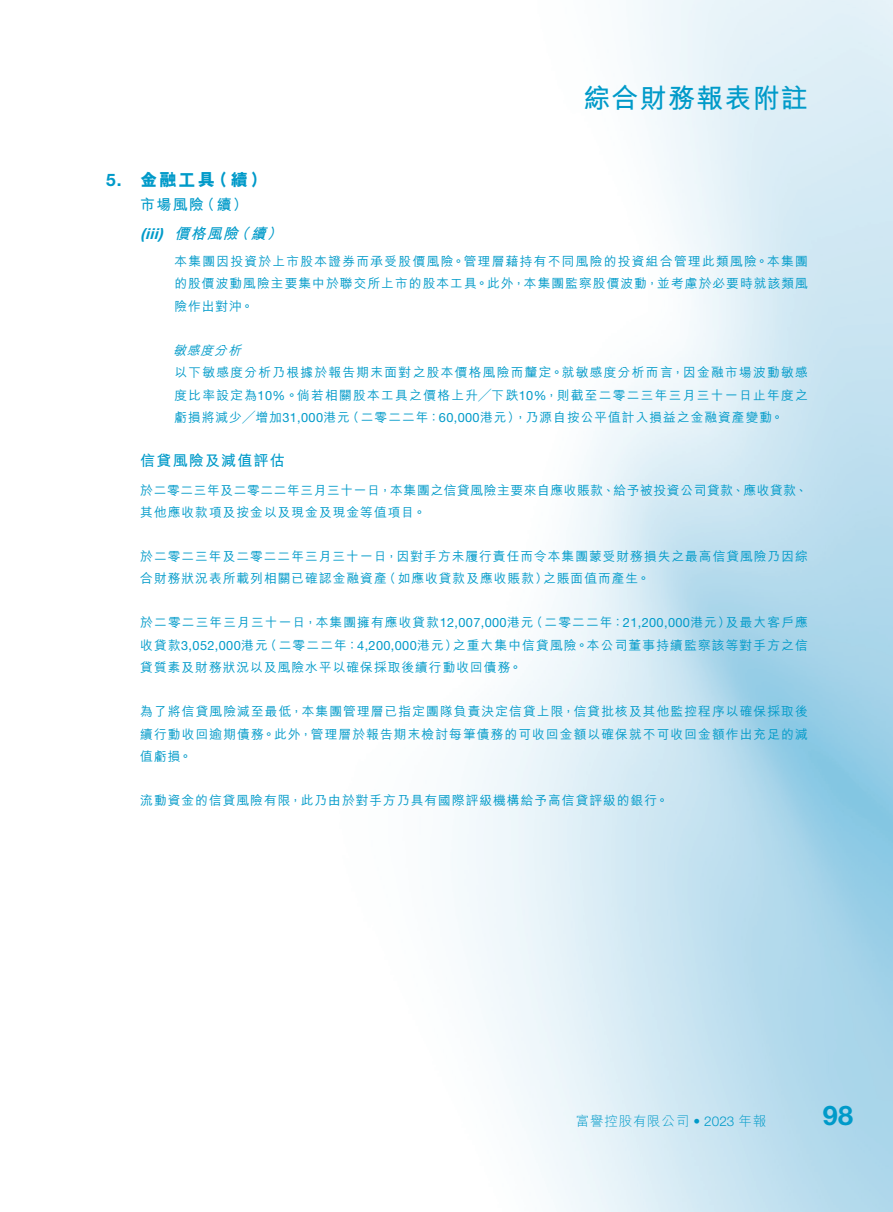
<style>
.page{position:relative;width:893px;height:1212px;background:#fff}
.page>*{position:absolute;margin:0;border:0;box-sizing:border-box;transform-origin:0 0}
.t1{font:700 27px "M Hei HK";letter-spacing:.045em;color:#009ac9}
.t2{font:700 27px "Helvetica Neue LT Std";color:#009ac9}
.t3{font:800 17.25px "M Hei HK";color:#009ac9}
.t4{font:700 17.25px "Helvetica Neue LT Std";color:#009ac9}
.t5{font:700 15px "M Hei HK";letter-spacing:.08em;color:#009ac9}
.t6{font:italic 700 15px "M Hei HK";color:#009ac9}
.t7{font:italic 700 15px "Helvetica Neue LT Std";color:#009ac9}
.t8{font:300 13.5px "M Hei HK";letter-spacing:.055em;color:#009ac9}
.t9{font:500 12.75px/22.5px "M Hei HK";letter-spacing:.08em;color:#009ac9;text-align:justify}
.t10{font:500 12.75px "M Hei HK";letter-spacing:.1em;color:#009ac9}
.t11{font:500 12.75px/22.5px "M Hei HK";letter-spacing:.045em;color:#009ac9}
.t12{font:12.75px "Helvetica Neue LT Std";letter-spacing:.03em;color:#009ac9}
.t13{font:italic 500 12.75px "M Hei HK";color:#009ac9}
.s1{font-family:"Helvetica Neue LT Std";font-weight:400}
.s2{font-family:"M Hei HK";font-weight:500}
.s3{font-family:"Helvetica Neue LT Std"}
</style>
<div class="page">
<h1 class="t1" style="left:583px;top:78px;width:226px">綜合財務報表附註</h1>
<h2 class="t4" style="left:106px;top:169px;width:17px">5.</h2>
<h2 class="t3" style="left:211px;top:170px;width:58px">（續(</h2>
<h2 class="t3" style="left:140px;top:170px;width:76px">金融工具</h2>
<p class="t5" style="left:140px;top:194px;width:65px">市場風險</p>
<p class="t5" style="left:200px;top:194px;width:50px">（續(</p>
<p class="t7" style="left:140px;top:224px;width:11px">(</p>
<p class="t7" style="left:158px;top:224px;width:6px">)</p>
<p class="t7" style="left:145px;top:224px;width:19px">iii</p>
<p class="t6" style="left:174px;top:223px;width:70px">價格風險</p>
<p class="t6" style="left:234px;top:223px;width:22px">（</p>
<p class="t6" style="left:267px;top:223px;width:22px">(</p>
<p class="t6" style="left:251px;top:223px;width:22px">續</p>
<p class="t9" style="left:174px;top:249px;width:635px">本集團因投資於上市股本證券而承受股價風險。管理層藉持有不同風險的投資組合管理此類風險。本集團的股價波動風險主要集中於聯交所上市的股本工具。此外，本集團監察股價波動，並考慮於必要時就該類風險作出對沖。</p>
<p class="t13" style="left:173px;top:341px;width:74px">敏感度分析</p>
<p class="t10" style="left:174px;top:363px;width:635px">以下敏感度分析乃根據於報告期末面對之股本價格風險而釐定。就敏感度分析而言，因金融市場波動敏感</p>
<p class="t10" style="left:174px;top:386px;width:635px">度比率設定為<span class="s1">10%</span>。倘若相關股本工具之價格上升╱下跌<span class="s1">10%</span>，則截至二零二三年三月三十一日止年度之</p>
<p class="t9" style="left:347px;top:405px;width:439px">（二零二二年：<span class="s1">60,000</span>港元 ，）乃源自按公平值計入損益之金融資產變動。</p>
<p class="t9" style="left:174px;top:405px;width:177px">虧損將減少╱增加<span class="s1">31,000</span>港元</p>
<p class="t5" style="left:140px;top:449px;width:146px">信貸風險及減值評估</p>
<p class="t11" style="left:140px;top:478px;width:669px">於二零二三年及二零二二年三月三十一日，本集團之信貸風險主要來自應收賬款、給予被投資公司貸款、應收貸款、其他應收款項及按金以及現金及現金等值項目。</p>
<p class="t9" style="left:543px;top:544px;width:266px;text-indent:-403px">於二零二三年及二零二二年三月三十一日，因對手方未履行責任而令本集團蒙受財務損失之最高信貸風險乃因綜之賬面值而產生。</p>
<p class="t9" style="left:140px;top:566px;width:248px">合財務狀況表所載列相關已確認金融資產</p>
<p class="t9" style="left:383px;top:566px;width:166px">（如應收貸款及應收賬款）</p>
<p class="t9" style="left:453px;top:610px;width:357px;text-indent:-312px">於二零二三年三月三十一日，本集團擁有應收貸款<span class="s1">12,007,000</span>港元<br>之重大集中信貸風險。本公司董事持續監察該等對手方之信</p>
<p class="t9" style="left:726px;top:610px;width:83px">及最大客戶應</p>
<p class="t9" style="left:530px;top:610px;width:202px">（二零二二年：<span class="s1">21,200,000</span>港元）</p>
<p class="t9" style="left:264px;top:633px;width:195px">（二零二二年：<span class="s1">4,200,000</span>港元）</p>
<p class="t12" style="left:140px;top:638px;width:129px"><span class="s2">收貸款</span>3,052,000<span class="s2">港元</span></p>
<p class="t9" style="left:140px;top:655px;width:383px">貸質素及財務狀況以及風險水平以確保採取後續行動收回債務。</p>
<p class="t9" style="left:140px;top:699px;width:669px">為了將信貸風險減至最低，本集團管理層已指定團隊負責決定信貸上限，信貸批核及其他監控程序以確保採取後續行動收回逾期債務。此外，管理層於報告期末檢討每筆債務的可收回金額以確保就不可收回金額作出充足的減值虧損。</p>
<p class="t9" style="left:140px;top:788px;width:530px">流動資金的信貸風險有限，此乃由於對手方乃具有國際評級機構給予高信貸評級的銀行。</p>
<p class="t8" style="left:576px;top:1114px;width:192px">富譽控股有限公司 <span class="s3">• 2023</span> 年報</p>
<h1 class="t2" style="left:823px;top:1099px;width:32px">98</h1>
</div>
